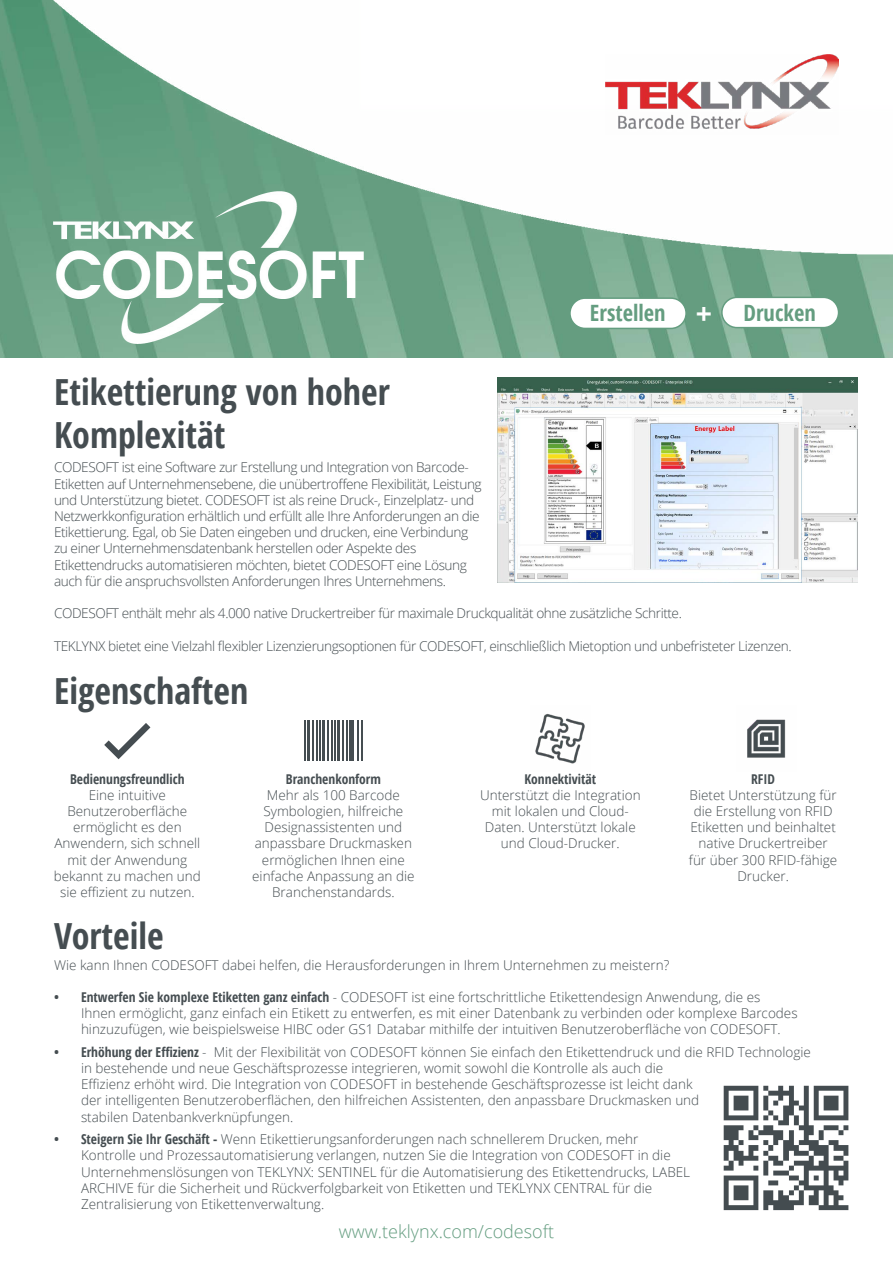
<style>
.page{position:relative;width:893px;height:1263px;background:#fff}
.page>*{position:absolute;margin:0;border:0;box-sizing:border-box;transform-origin:0 0}
.t1{font:700 condensed 36px/43.2px "Open Sans";color:#454d51}
.t2{font:700 condensed 22.5px "Open Sans";color:#649d80}
.t3{font:300 18px "Open Sans";color:#649d80}
.t4{font:300 13.5px/16.2px "Open Sans";color:#454d51;text-align:center}
.t5{font:300 13.5px/16.2px "Open Sans";letter-spacing:-.03em;color:#454d51}
.t6{font:700 condensed 13.5px "Open Sans";color:#454d51}
.s1{font-stretch:normal;font-size:28.5px;color:#fff}
.s2{font-weight:700;font-stretch:condensed}
</style>
<div class="page">
<img style="left:498px;top:377px;width:359px;height:206px">
<svg style="left:104px;top:723px;width:46px;height:36px"></svg>
<img style="left:0;top:0;width:893px;height:357px">
<img style="left:605px;top:54px;width:234px;height:81px">
<img style="left:54px;top:192px;width:310px;height:151px">
<div style="left:570px;top:298px;width:116px;height:30px;background:#fff;border-radius:15px"></div>
<div style="left:569px;top:297px;width:118px;height:32px;border:2px solid #649d80;border-radius:15px"></div>
<div style="left:722px;top:297px;width:116px;height:31px;background:#fff;border-radius:15px"></div>
<div style="left:721px;top:297px;width:118px;height:31px;border:2px solid #649d80;border-radius:15px"></div>
<img style="left:535px;top:713px;width:50px;height:51px">
<img style="left:747px;top:719px;width:39px;height:39px">
<img style="left:723px;top:1085px;width:126px;height:126px">
<hr style="left:304px;top:720px;width:2px;height:41px;background:#454d51">
<hr style="left:307px;top:720px;width:3px;height:41px;background:#454d51">
<hr style="left:313px;top:720px;width:1px;height:41px;background:#454d51">
<hr style="left:317px;top:720px;width:1px;height:41px;background:#454d51">
<hr style="left:319px;top:720px;width:2px;height:41px;background:#454d51">
<hr style="left:322px;top:720px;width:3px;height:41px;background:#454d51">
<hr style="left:327px;top:720px;width:2px;height:41px;background:#454d51">
<hr style="left:331px;top:720px;width:2px;height:41px;background:#454d51">
<hr style="left:334px;top:720px;width:1px;height:41px;background:#454d51">
<hr style="left:337px;top:720px;width:2px;height:41px;background:#454d51">
<hr style="left:342px;top:720px;width:1px;height:41px;background:#454d51">
<hr style="left:346px;top:720px;width:1px;height:41px;background:#454d51">
<hr style="left:349px;top:720px;width:1px;height:41px;background:#454d51">
<hr style="left:352px;top:720px;width:2px;height:41px;background:#454d51">
<hr style="left:357px;top:720px;width:1px;height:41px;background:#454d51">
<hr style="left:361px;top:720px;width:1px;height:41px;background:#454d51">
<h1 class="t1" style="left:54px;top:369px;width:337px">Etikettierung von hoher<br>Komplexität</h1>
<h2 class="t2" style="left:590px;top:297px;width:227px">Erstellen <span class="s1">+</span> Drucken</h2>
<p class="t5" style="left:54px;top:459px;width:429px">CODESOFT ist eine Software zur Erstellung und Integration von Barcode-Etiketten auf Unternehmensebene, die unübertroffene Flexibilität, Leistung und Unterstützung bietet. CODESOFT ist als reine Druck-, Einzelplatz- und Netzwerkkonfiguration erhältlich und erfüllt alle Ihre Anforderungen an die Etikettierung. Egal, ob Sie Daten eingeben und drucken, eine Verbindung zu einer Unternehmensdatenbank herstellen oder Aspekte des Etikettendrucks automatisieren möchten, bietet CODESOFT eine Lösung auch für die anspruchsvollsten Anforderungen Ihres Unternehmens.</p>
<p class="t5" style="left:54px;top:605px;width:629px">CODESOFT enthält mehr als 4.000 native Druckertreiber für maximale Druckqualität ohne zusätzliche Schritte.</p>
<p class="t5" style="left:54px;top:637px;width:739px">TEKLYNX bietet eine Vielzahl flexibler Lizenzierungsoptionen für CODESOFT, einschließlich Mietoption und unbefristeter Lizenzen.</p>
<h1 class="t1" style="left:54px;top:669px;width:196px">Eigenschaften</h1>
<p class="t6" style="left:70px;top:769px;width:116px">Bedienungsfreundlich</p>
<p class="t4" style="left:54px;top:786px;width:149px">Eine intuitive<br>Benutzeroberfläche ermöglicht es den<br>Anwendern, sich schnell mit der Anwendung bekannt zu machen und sie effizient zu nutzen.</p>
<p class="t6" style="left:286px;top:769px;width:97px">Branchenkonform</p>
<p class="t4" style="left:252px;top:786px;width:164px">Mehr als 100 Barcode<br>Symbologien, hilfreiche<br>Designassistenten und anpassbare Druckmasken ermöglichen Ihnen eine einfache Anpassung an die<br>Branchenstandards.</p>
<p class="t6" style="left:524px;top:769px;width:73px">Konnektivität</p>
<p class="t4" style="left:480px;top:786px;width:162px">Unterstützt die Integration mit lokalen und Cloud-<br>Daten. Unterstützt lokale und Cloud-Drucker.</p>
<p class="t6" style="left:751px;top:769px;width:25px">RFID</p>
<p class="t4" style="left:689px;top:786px;width:150px">Bietet Unterstützung für die Erstellung von RFID<br>Etiketten und beinhaltet native Druckertreiber für über 300 RFID-fähige<br>Drucker.</p>
<h1 class="t1" style="left:54px;top:913px;width:111px">Vorteile</h1>
<p class="t4" style="left:54px;top:956px;width:617px">Wie kann Ihnen CODESOFT dabei helfen, die Herausforderungen in Ihrem Unternehmen zu meistern?</p>
<p class="t4" style="left:81px;top:988px;width:718px;text-align:left;text-indent:-27px"><span class="s2">• Entwerfen Sie komplexe Etiketten ganz einfach</span> - CODESOFT ist eine fortschrittliche Etikettendesign Anwendung, die es<br>Ihnen ermöglicht, ganz einfach ein Etikett zu entwerfen, es mit einer Datenbank zu verbinden oder komplexe Barcodes hinzuzufügen, wie beispielsweise HIBC oder GS1 Databar mithilfe der intuitiven Benutzeroberfläche von CODESOFT.</p>
<p class="t4" style="left:81px;top:1043px;width:731px;text-align:left;text-indent:-27px"><span class="s2">• Erhöhung der Effizienz</span> - Mit der Flexibilität von CODESOFT können Sie einfach den Etikettendruck und die RFID Technologie in bestehende und neue Geschäftsprozesse integrieren, womit sowohl die Kontrolle als auch die<br>Effizienz erhöht wird. Die Integration von CODESOFT in bestehende Geschäftsprozesse ist leicht dank<br>der intelligenten Benutzeroberflächen, den hilfreichen Assistenten, den anpassbare Druckmasken und<br>stabilen Datenbankverknüpfungen.</p>
<p class="t4" style="left:81px;top:1131px;width:611px;text-align:left;text-indent:-27px"><span class="s2">• Steigern Sie Ihr Geschäft -</span> Wenn Etikettierungsanforderungen nach schnellerem Drucken, mehr Kontrolle und Prozessautomatisierung verlangen, nutzen Sie die Integration von CODESOFT in die Unternehmenslösungen von TEKLYNX: SENTINEL für die Automatisierung des Etikettendrucks, LABEL ARCHIVE für die Sicherheit und Rückverfolgbarkeit von Etiketten und TEKLYNX CENTRAL für die Zentralisierung von Etikettenverwaltung.</p>
<h3 class="t3" style="left:339px;top:1219px;width:217px">www.teklynx.com/codesoft</h3>
</div>
